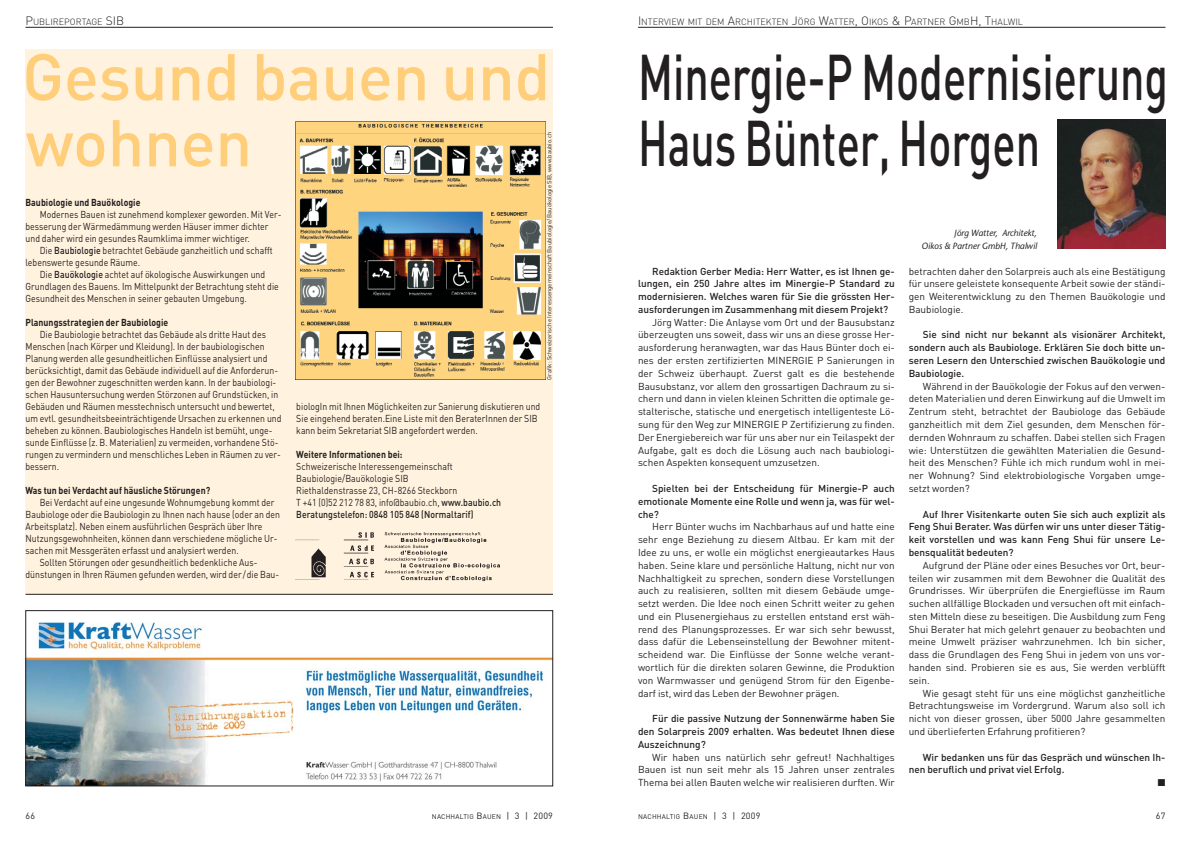
<style>
.page{position:relative;width:1191px;height:842px;background:#fff}
.page>*{position:absolute;margin:0;border:0;box-sizing:border-box;transform-origin:0 0}
.t1{font:500 65px/66px "DIN";letter-spacing:-.005em;color:#ffce7b}
.t2{font:500 63.6px/66px "DIN";color:#231f20;scale:.68 1}
.t3{font:10px/12.8px "DIN";letter-spacing:.005em;color:#231f20;text-align:justify}
.t4{font:10px/12px "DIN";letter-spacing:.005em;color:#231f20;scale:.87 1}
.t5{font:500 10px/12.8px "DIN";color:#231f20;text-align:justify}
.t6{font:700 10px "DIN";letter-spacing:.005em;color:#231f20;scale:.87 1}
.t7{font:10px "Zapf Dingbats ITC";color:#231f20}
.t8{font:300 9px "DIN";color:#231f20}
.t9{font:italic 9px/12.8px "Stone Sans";color:#231f20;text-align:right}
.t10{font:9px "DIN";color:#231f20}
.t11{font:6.8px "DIN";letter-spacing:.03em;color:#231f20}
.t12{font:6px "DIN";color:#231f20}
.s1{font-size:12px}
.s2{font-weight:500}
.s3{font-size:9px}
</style>
<div class="page">
<hr style="left:26px;top:27px;width:527px;height:1px;background:#231f20">
<div style="left:26px;top:49px;width:527px;height:545px;background:#fff3df"></div>
<img style="left:296px;top:122px;width:249px;height:258px">
<img style="left:28px;top:622px;width:523px;height:162px">
<div style="left:26px;top:610px;width:527px;height:176px;border:1px solid #231f20"></div>
<hr style="left:26px;top:594px;width:527px;height:1px;background:#231f20">
<img style="left:296px;top:532px;width:204px;height:49px">
<hr style="left:638px;top:27px;width:527px;height:1px;background:#231f20">
<img style="left:1057px;top:120px;width:108px;height:129px">
<p class="t8" style="left:26px;top:19px;width:100px"><span class="s1">P</span>UBLIREPORTAGE <span class="s1">SIB</span></p>
<h1 class="t1" style="left:22px;top:52px;width:530px">Gesund bauen und wohnen</h1>
<p class="t12" style="left:547px;top:380px;width:249px;rotate:-90deg">Grafik: Schweizerische Interessengemeinschaft Baubiologie/ Bauökologie SIB, www.baubio.ch</p>
<p class="t6" style="left:26px;top:199px;width:134px">Baubiologie und Bauökologie</p>
<p class="t4" style="left:26px;top:209px;width:296px;text-indent:14px">Modernes Bauen ist zunehmend komplexer geworden. Mit Ver&shy;besserung der Wärmedämmung werden Häuser immer dichter und daher wird ein gesundes Raumklima immer wichtiger.</p>
<p class="t4" style="left:26px;top:245px;width:286px;text-indent:14px">Die <span class="s2">Baubiologie</span> betrachtet Gebäude ganzheitlich und schafft lebenswerte gesunde Räume.</p>
<p class="t4" style="left:26px;top:269px;width:293px;text-indent:14px">Die <span class="s2">Bauökologie</span> achtet auf ökologische Auswirkungen und<br>Grundlagen des Bauens. Im Mittelpunkt der Betrachtung steht die<br>Gesundheit des Menschen in seiner gebauten Umgebung.</p>
<p class="t6" style="left:26px;top:319px;width:166px">Planungsstrategien der Baubiologie</p>
<p class="t4" style="left:26px;top:329px;width:296px;text-indent:14px">Die Baubiologie betrachtet das Gebäude als dritte Haut des Menschen (nach Körper und Kleidung). In der baubiologischen Planung werden alle gesundheitlichen Einflüsse analysiert und berücksichtigt, damit das Gebäude individuell auf die Anforderun&shy;gen der Bewohner zugeschnitten werden kann. In der baubiologi&shy;schen Hausuntersuchung werden Störzonen auf Grundstücken, in Gebäuden und Räumen messtechnisch untersucht und bewertet, um evtl. gesundheitsbeeinträchtigende Ursachen zu erkennen und beheben zu können. Baubiologisches Handeln ist bemüht, unge&shy;sunde Einflüsse (z. B. Materialien) zu vermeiden, vorhandene Stö&shy;rungen zu vermindern und menschliches Leben in Räumen zu ver&shy;bessern.</p>
<p class="t6" style="left:26px;top:487px;width:214px">Was tun bei Verdacht auf häusliche Störungen?</p>
<p class="t4" style="left:40px;top:497px;width:271px">Bei Verdacht auf eine ungesunde Wohnumgebung kommt der</p>
<p class="t4" style="left:26px;top:509px;width:294px">Baubiologe oder die Baubiologin zu Ihnen nach hause (oder an den</p>
<p class="t4" style="left:26px;top:521px;width:274px">Arbeitsplatz). Neben einem ausführlichen Gespräch über Ihre</p>
<p class="t4" style="left:26px;top:533px;width:291px">Nutzungsgewohnheiten, können dann verschiedene mögliche Ur-</p>
<p class="t4" style="left:26px;top:545px;width:246px">sachen mit Messgeräten erfasst und analysiert werden.</p>
<p class="t4" style="left:40px;top:557px;width:252px">Sollten Störungen oder gesundheitlich bedenkliche Aus-</p>
<p class="t4" style="left:26px;top:569px;width:293px">dünstungen in Ihren Räumen gefunden werden, wird der/die Bau-</p>
<p class="t4" style="left:296px;top:401px;width:282px">biologIn mit Ihnen Möglichkeiten zur Sanierung diskutieren und<br>Sie eingehend beraten.Eine Liste mit den BeraterInnen der SIB kann beim Sekretariat SIB angefordert werden.</p>
<p class="t6" style="left:296px;top:450px;width:124px">Weitere Informationen bei:</p>
<p class="t4" style="left:296px;top:461px;width:237px">Schweizerische Interessengemeinschaft Baubiologie/Bauökologie SIB<br>Riethaldenstrasse 23, CH-8266 Steckborn<br>T +41 (0)52 212 78 83, info@baubio.ch, <span class="s2">www.baubio.ch Beratungstelefon: 0848 105 848 (Normaltarif)</span></p>
<p class="t8" style="left:638px;top:19px;width:386px"><span class="s1">I</span>NTERVIEW MIT DEM <span class="s1">A</span>RCHITEKTEN <span class="s1">J</span>ÖRG <span class="s1">W</span>ATTER<span class="s1">, O</span>IKOS <span class="s1">&amp; P</span>ARTNER <span class="s1">G</span>MB<span class="s1">H, T</span>HALWIL</p>
<h2 class="t2" style="left:638px;top:51px;width:781px">Minergie-P Modernisierung<br>Haus Bünter, Horgen</h2>
<p class="t5" style="left:638px;top:266px;width:258px;text-indent:14px">Redaktion Gerber Media: Herr Watter, es ist Ihnen ge&shy;lungen, ein 250 Jahre altes im Minergie-P Standard zu modernisieren. Welches waren für Sie die grössten Her&shy;ausforderungen im Zusammenhang mit diesem Projekt?</p>
<p class="t3" style="left:638px;top:317px;width:258px;text-indent:14px">Jörg Watter: Die Anlayse vom Ort und der Bausubstanz überzeugten uns soweit, dass wir uns an diese grosse Her&shy;ausforderung heranwagten, war das Haus Bünter doch ei&shy;nes der ersten zertifizierten MINERGIE P Sanierungen in der Schweiz überhaupt. Zuerst galt es die bestehende Bausubstanz, vor allem den grossartigen Dachraum zu si&shy;chern und dann in vielen kleinen Schritten die optimale ge&shy;stalterische, statische und energetisch intelligenteste Lö&shy;sung für den Weg zur MINERGIE P Zertifizierung zu finden.<br>Der Energiebereich war für uns aber nur ein Teilaspekt der Aufgabe, galt es doch die Lösung auch nach baubiologi&shy;schen Aspekten konsequent umzusetzen.</p>
<p class="t5" style="left:638px;top:483px;width:258px;text-indent:14px">Spielten bei der Entscheidung für Minergie-P auch emotionale Momente eine Rolle und wenn ja, was für wel&shy;che?</p>
<p class="t3" style="left:638px;top:521px;width:258px;text-indent:14px">Herr Bünter wuchs im Nachbarhaus auf und hatte eine sehr enge Beziehung zu diesem Altbau. Er kam mit der Idee zu uns, er wolle ein möglichst energieautarkes Haus haben. Seine klare und persönliche Haltung, nicht nur von Nachhaltigkeit zu sprechen, sondern diese Vorstellungen auch zu realisieren, sollten mit diesem Gebäude umge&shy;setzt werden. Die Idee noch einen Schritt weiter zu gehen und ein Plusenergiehaus zu erstellen entstand erst wäh&shy;rend des Planungsprozesses. Er war sich sehr bewusst, dass dafür die Lebenseinstellung der Bewohner mitent&shy;scheidend war. Die Einflüsse der Sonne welche verant&shy;wortlich für die direkten solaren Gewinne, die Produktion von Warmwasser und genügend Strom für den Eigenbe&shy;darf ist, wird das Leben der Bewohner prägen.</p>
<p class="t5" style="left:638px;top:713px;width:258px;text-indent:14px">Für die passive Nutzung der Sonnenwärme haben Sie den Solarpreis 2009 erhalten. Was bedeutet Ihnen diese Auszeichnung?</p>
<p class="t3" style="left:638px;top:752px;width:258px;text-indent:14px">Wir haben uns natürlich sehr gefreut! Nachhaltiges Bauen ist nun seit mehr als 15 Jahren unser zentrales Thema bei allen Bauten welche wir realisieren durften. Wir</p>
<p class="t9" style="left:921px;top:228px;width:117px">Jörg Watter, Architekt,<br>Oikos &amp; Partner GmbH, Thalwil</p>
<p class="t3" style="left:908px;top:266px;width:258px">betrachten daher den Solarpreis auch als eine Bestätigung für unsere geleistete konsequente Arbeit sowie der ständi&shy;gen Weiterentwicklung zu den Themen Bauökologie und Baubiologie.</p>
<p class="t5" style="left:908px;top:330px;width:258px;text-indent:14px">Sie sind nicht nur bekannt als visionärer Architekt, sondern auch als Baubiologe. Erklären Sie doch bitte un&shy;seren Lesern den Unterschied zwischen Bauökologie und Baubiologie.</p>
<p class="t3" style="left:908px;top:381px;width:258px;text-indent:14px">Während in der Bauökologie der Fokus auf den verwen&shy;deten Materialien und deren Einwirkung auf die Umwelt im Zentrum steht, betrachtet der Baubiologe das Gebäude ganzheitlich mit dem Ziel gesunden, dem Menschen för&shy;dernden Wohnraum zu schaffen. Dabei stellen sich Fragen wie: Unterstützen die gewählten Materialien die Gesund&shy;heit des Menschen? Fühle ich mich rundum wohl in mei&shy;ner Wohnung? Sind elektrobiologische Vorgaben umge&shy;setzt worden?</p>
<p class="t5" style="left:908px;top:509px;width:258px;text-indent:14px">Auf Ihrer Visitenkarte outen Sie sich auch explizit als Feng Shui Berater. Was dürfen wir uns unter dieser Tätig&shy;keit vorstellen und was kann Feng Shui für unsere Le&shy;bensqualität bedeuten?</p>
<p class="t3" style="left:908px;top:560px;width:258px;text-indent:14px">Aufgrund der Pläne oder eines Besuches vor Ort, beur&shy;teilen wir zusammen mit dem Bewohner die Qualität des Grundrisses. Wir überprüfen die Energieflüsse im Raum suchen allfällige Blockaden und versuchen oft mit einfach&shy;sten Mitteln diese zu beseitigen. Die Ausbildung zum Feng Shui Berater hat mich gelehrt genauer zu beobachten und meine Umwelt präziser wahrzunehmen. Ich bin sicher, dass die Grundlagen des Feng Shui in jedem von uns vor&shy;handen sind. Probieren sie es aus, Sie werden verblüfft sein.</p>
<p class="t3" style="left:908px;top:688px;width:258px;text-indent:14px">Wie gesagt steht für uns eine möglichst ganzheitliche Betrachtungsweise im Vordergrund. Warum also soll ich nicht von dieser grossen, über 5000 Jahre gesammelten und überlieferten Erfahrung profitieren?</p>
<p class="t5" style="left:908px;top:752px;width:258px;text-indent:14px">Wir bedanken uns für das Gespräch und wünschen Ih&shy;nen beruflich und privat viel Erfolg.</p>
<p class="t7" style="left:1157px;top:778px;width:9px">■</p>
<p class="t10" style="left:26px;top:813px;width:11px">66</p>
<p class="t11" style="left:432px;top:815px;width:123px">NACHHALTIG <span class="s3">B</span>AUEN <span class="s3">| 3 | 2009</span></p>
<p class="t11" style="left:638px;top:815px;width:124px">NACHHALTIG <span class="s3">B</span>AUEN <span class="s3">| 3 | 2009</span></p>
<p class="t10" style="left:1155px;top:813px;width:11px">67</p>
</div>
